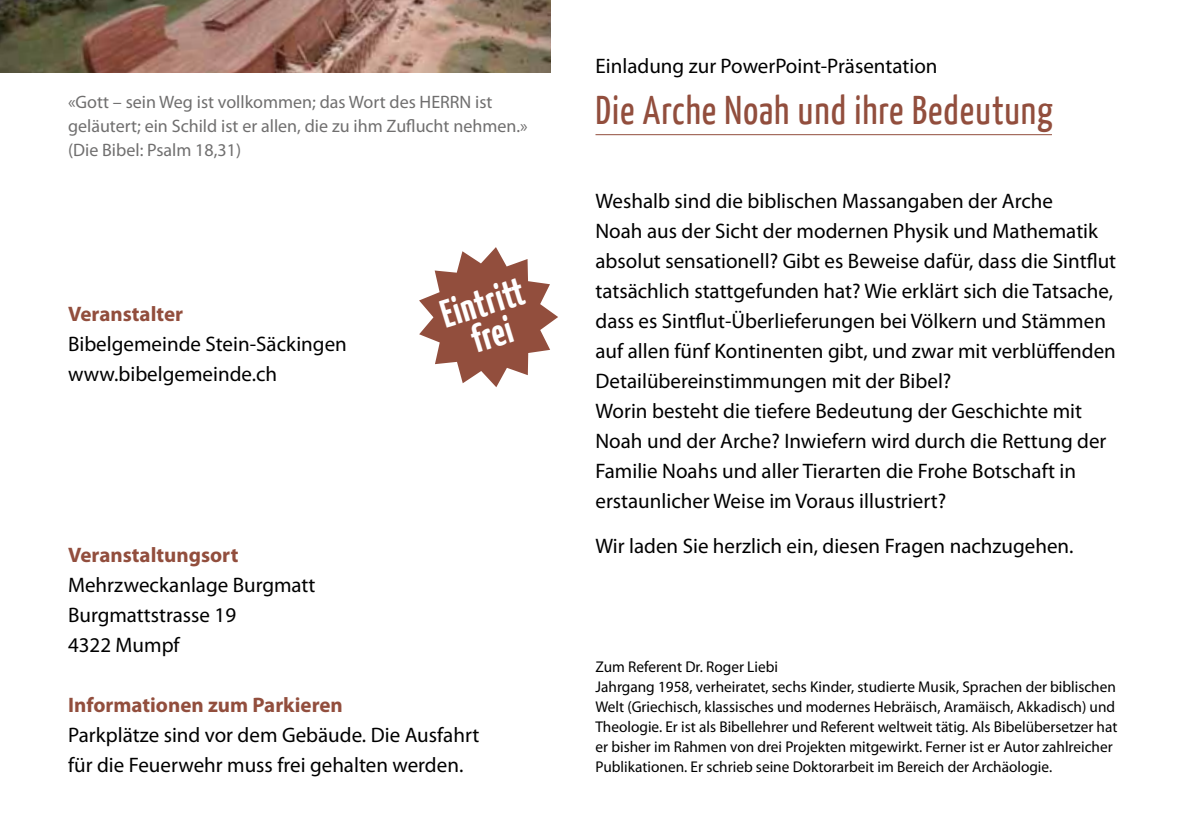
<style>
.page{position:relative;width:1191px;height:840px;background:#fff}
.page>*{position:absolute;margin:0;border:0;box-sizing:border-box;transform-origin:0 0}
.t1{font:40px "Yanone Kaffeesatz";letter-spacing:.025em;color:#924e3d}
.t2{font:700 39px/32.4px "Yanone Kaffeesatz";color:#fff;text-align:center}
.t3{font:21px/30px "Myriad Pro";color:#000}
.t4{font:700 21px "Myriad Pro";color:#924e3d}
.t5{font:18px/24px "Myriad Pro";color:#706f6f}
.t6{font:15.6px/20px "Myriad Pro";color:#000}
</style>
<div class="page">
<img style="left:0;top:0;width:550px;height:73px">
<hr style="left:595px;top:134px;width:457px;height:1px;background:#924e3d">
<svg style="left:419px;top:247px;width:139px;height:140px"></svg>
<p class="t5" style="left:68px;top:90px;width:461px">«Gott – sein Weg ist vollkommen; das Wort des HERRN ist geläutert; ein Schild ist er allen, die zu ihm Zuflucht nehmen.» (Die Bibel: Psalm 18,31)</p>
<p class="t4" style="left:68px;top:300px;width:117px">Veranstalter</p>
<p class="t3" style="left:68px;top:329px;width:280px">Bibelgemeinde Stein-Säckingen www.bibelgemeinde.ch</p>
<p class="t4" style="left:68px;top:540px;width:172px">Veranstaltungsort</p>
<p class="t3" style="left:68px;top:569px;width:249px">Mehrzweckanlage Burgmatt<br>Burgmattstrasse 19<br>4322 Mumpf</p>
<h2 class="t2" style="left:437px;top:298px;width:86px;rotate:-17deg">Eintritt frei</h2>
<p class="t4" style="left:68px;top:690px;width:276px">Informationen zum Parkieren</p>
<p class="t3" style="left:68px;top:719px;width:413px">Parkplätze sind vor dem Gebäude. Die Ausfahrt für die Feuerwehr muss frei gehalten werden.</p>
<p class="t3" style="left:595px;top:50px;width:343px">Einladung zur PowerPoint-Präsentation</p>
<h1 class="t1" style="left:595px;top:86px;width:459px">Die Arche Noah und ihre Bedeutung</h1>
<p class="t3" style="left:595px;top:185px;width:522px">Weshalb sind die biblischen Massangaben der Arche<br>Noah aus der Sicht der modernen Physik und Mathematik absolut sensationell? Gibt es Beweise dafür, dass die Sintflut tatsächlich stattgefunden hat? Wie erklärt sich die Tatsache, dass es Sintflut-Überlieferungen bei Völkern und Stämmen auf allen fünf Kontinenten gibt, und zwar mit verblüffenden Detailübereinstimmungen mit der Bibel?<br>Worin besteht die tiefere Bedeutung der Geschichte mit Noah und der Arche? Inwiefern wird durch die Rettung der Familie Noahs und aller Tierarten die Frohe Botschaft in erstaunlicher Weise im Voraus illustriert?</p>
<p class="t3" style="left:595px;top:530px;width:479px">Wir laden Sie herzlich ein, diesen Fragen nachzugehen.</p>
<p class="t6" style="left:595px;top:656px;width:523px">Zum Referent Dr. Roger Liebi<br>Jahrgang 1958, verheiratet, sechs Kinder, studierte Musik, Sprachen der biblischen Welt (Griechisch, klassisches und modernes Hebräisch, Aramäisch, Akkadisch) und Theologie. Er ist als Bibellehrer und Referent weltweit tätig. Als Bibelübersetzer hat er bisher im Rahmen von drei Projekten mitgewirkt. Ferner ist er Autor zahlreicher Publikationen. Er schrieb seine Doktorarbeit im Bereich der Archäologie.</p>
</div>
